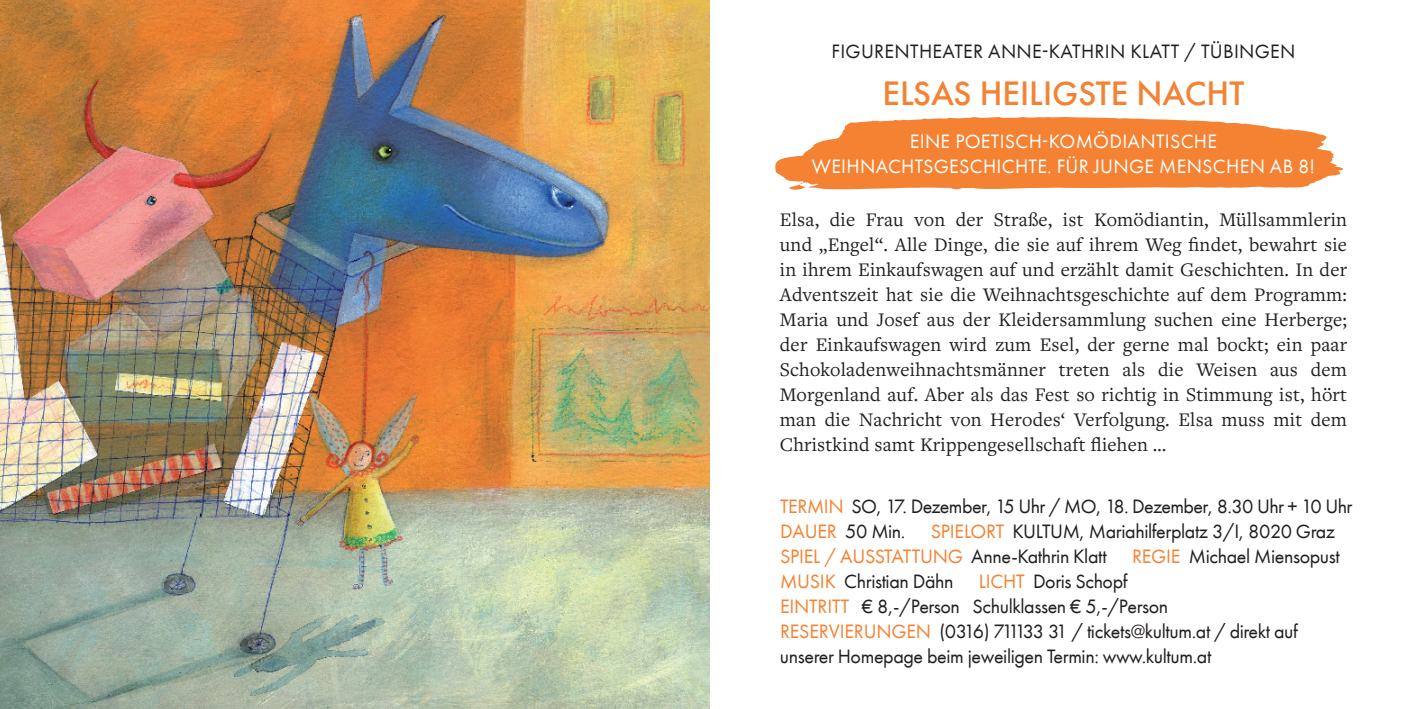
<style>
.page{position:relative;width:1418px;height:709px;background:#fff}
.page>*{position:absolute;margin:0;border:0;box-sizing:border-box;transform-origin:0 0}
.t1{font:500 35px "Futura PT";color:#f48232}
.t2{font:20px/25px "Freight Text Pro";letter-spacing:.01em;color:#231f20;text-align:justify}
.t3{font:20px/25px "Futura PT";letter-spacing:-.02em;color:#231f20}
.t4{font:20px/24.2px "Futura PT";letter-spacing:.015em;color:#fff;text-align:center}
.t5{font:20px "Futura PT";letter-spacing:.015em;color:#231f20}
.s1{color:#f48232}
</style>
<div class="page">
<img style="left:0;top:0;width:709px;height:709px">
<svg style="left:775px;top:117px;width:568px;height:73px;background:#f59552"></svg>
<p class="t5" style="left:831px;top:39px;width:465px">FIGURENTHEATER ANNE-KATHRIN KLATT / TÜBINGEN</p>
<h1 class="t1" style="left:882px;top:72px;width:363px">ELSAS HEILIGSTE NACHT</h1>
<p class="t4" style="left:812px;top:129px;width:505px">EINE POETISCH-KOMÖDIANTISCHE<br>WEIHNACHTSGESCHICHTE. FÜR JUNGE MENSCHEN AB 8!</p>
<p class="t2" style="left:780px;top:206px;width:568px">Elsa, die Frau von der Straße, ist Komödiantin, Müllsammlerin und „Engel“. Alle Dinge, die sie auf ihrem Weg findet, bewahrt sie in ihrem Einkaufswagen auf und erzählt damit Geschichten. In der Adventszeit hat sie die Weihnachtsgeschichte auf dem Programm:<br>Maria und Josef aus der Kleidersammlung suchen eine Herberge; der Einkaufswagen wird zum Esel, der gerne mal bockt; ein paar Schokoladenweihnachtsmänner treten als die Weisen aus dem Morgenland auf. Aber als das Fest so richtig in Stimmung ist, hört man die Nachricht von Herodes‘ Verfolgung. Elsa muss mit dem Christkind samt Krippengesellschaft fliehen …</p>
<p class="t3" style="left:780px;top:493px;width:574px"><span class="s1">TERMIN</span> SO, 17. Dezember, 15 Uhr / MO, 18. Dezember, 8.30 Uhr + 10 Uhr<br><span class="s1">DAUER</span> 50 Min.</p>
<p class="t3" style="left:780px;top:518px;width:556px;text-indent:151px"><span class="s1">SPIELORT</span> KULTUM, Mariahilferplatz 3/I, 8020 Graz<br><span class="s1">SPIEL / AUSSTATTUNG</span> Anne-Kathrin Klatt</p>
<p class="t3" style="left:1131px;top:543px;width:209px"><span class="s1">REGIE</span> Michael Miensopust</p>
<p class="t3" style="left:780px;top:568px;width:519px;text-indent:199px"><span class="s1">LICHT</span> Doris Schopf<br><span class="s1">EINTRITT</span> € 8,-/Person Schulklassen € 5,-/Person <span class="s1">RESERVIERUNGEN</span> (0316) 711133 31 / tickets@kultum.at / direkt auf unserer Homepage beim jeweiligen Termin: www.kultum.at</p>
<p class="t3" style="left:780px;top:568px;width:175px"><span class="s1">MUSIK</span> Christian Dähn</p>
</div>
